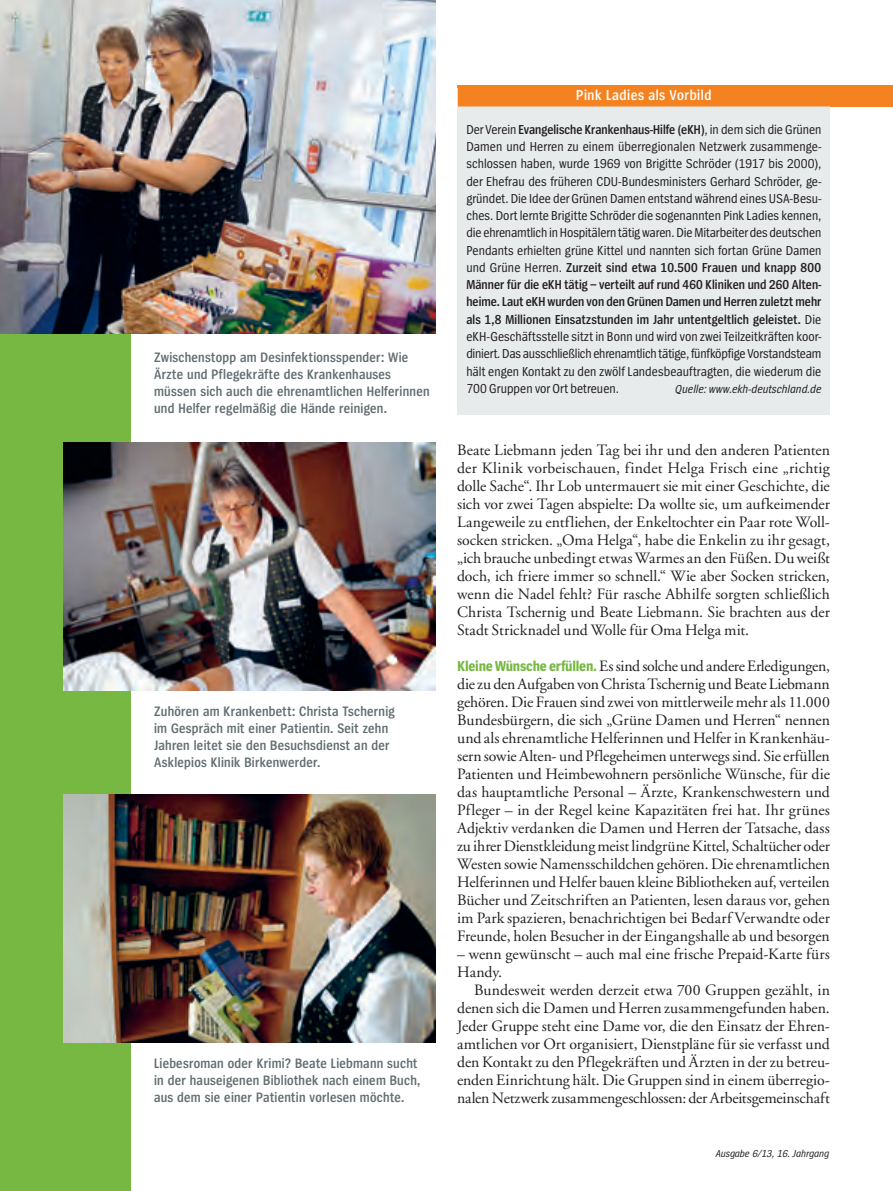
<style>
.page{position:relative;width:893px;height:1191px;background:#fff}
.page>*{position:absolute;margin:0;border:0;box-sizing:border-box;transform-origin:0 0}
.Thema_Fließ_mE{font:15.75px/18px "GG Garamond";letter-spacing:-.005em;color:#231f20;text-align:justify}
.Thema_Fließ_oE{font:15.75px/18px "GG Garamond";color:#231f20;text-align:justify}
.allg-Box_Balken_Blau{font:600 15px "Spiegel Cd";letter-spacing:.035em;color:#fff}
.allg-Bildunterschrif{font:600 14.25px/17.1px "Spiegel Cd";letter-spacing:.015em;color:#616d71}
.Kasten_Fließ_9_11_5{font:13.5px/17.2px "Spiegel Cd";letter-spacing:.005em;color:#231f20;text-align:justify}
.Kasten_Fließ_9_11_5-2{font:italic 12px "Spiegel Cd";letter-spacing:.005em;color:#231f20}
.t1{font:italic 10.5px "Spiegel Cd";color:#231f20}
.s1{font-weight:600}
.s2{font-family:"Spiegel Cd";font-weight:700;font-size:15px;color:#76b842}
</style>
<div class="page">
<div style="left:0;top:0;width:131px;height:1191px;background:#76b842"></div>
<div style="left:457px;top:85px;width:436px;height:21px;background:#f58220"></div>
<img style="left:0;top:0;width:436px;height:334px">
<img style="left:64px;top:442px;width:372px;height:248px">
<img style="left:64px;top:794px;width:372px;height:248px">
<div style="left:458px;top:89px;width:372px;height:326px;background:#e8ebec"></div>
<div style="left:458px;top:85px;width:372px;height:21px;background:#f58220"></div>
<p class="allg-Bildunterschrif" style="left:154px;top:349px;width:277px">Zwischenstopp am Desinfektionsspender: Wie Ärzte und Pflegekräfte des Krankenhauses müssen sich auch die ehrenamtlichen Helferinnen und Helfer regelmäßig die Hände reinigen.</p>
<p class="allg-Bildunterschrif" style="left:154px;top:703px;width:242px">Zuhören am Krankenbett: Christa Tschernig im Gespräch mit einer Patientin. Seit zehn Jahren leitet sie den Besuchsdienst an der Asklepios Klinik Birkenwerder.</p>
<p class="allg-Bildunterschrif" style="left:154px;top:1055px;width:268px">Liebesroman oder Krimi? Beate Liebmann sucht in der hauseigenen Bibliothek nach einem Buch, aus dem sie einer Patientin vorlesen möchte.</p>
<p class="allg-Box_Balken_Blau" style="left:576px;top:88px;width:137px">Pink Ladies als Vorbild</p>
<p class="Kasten_Fließ_9_11_5" style="left:466px;top:121px;width:357px">Der Verein <span class="s1">Evangelische Krankenhaus-Hilfe (eKH)</span>, in dem sich die Grünen Damen und Herren zu einem überregionalen Netzwerk zusammenge&shy;schlossen haben, wurde 1969 von Brigitte Schröder (1917 bis 2000), der Ehefrau des früheren CDU-Bundesministers Gerhard Schröder, ge&shy;gründet. Die Idee der Grünen Damen entstand während eines USA-Besu&shy;ches. Dort lernte Brigitte Schröder die sogenannten Pink Ladies kennen, die ehrenamtlich in Hospitälern tätig waren. Die Mitarbeiter des deutschen Pendants erhielten grüne Kittel und nannten sich fortan Grüne Damen und Grüne Herren. <span class="s1">Zurzeit sind etwa 10.500 Frauen und knapp 800<br>Männer für die eKH tätig – verteilt auf rund 460 Kliniken und 260 Alten&shy;heime. Laut eKH wurden von den Grünen Damen und Herren zuletzt mehr als 1,8 Millionen Einsatzstunden im Jahr untentgeltlich geleistet.</span> Die eKH-Geschäftsstelle sitzt in Bonn und wird von zwei Teilzeitkräften koor&shy;diniert. Das ausschließlich ehrenamtlich tätige, fünfköpfige Vorstandsteam hält engen Kontakt zu den zwölf Landesbeauftragten, die wiederum die 700 Gruppen vor Ort betreuen.</p>
<p class="Kasten_Fließ_9_11_5-2" style="left:675px;top:383px;width:148px">Quelle: www.ekh-deutschland.de</p>
<p class="Thema_Fließ_mE" style="left:457px;top:441px;width:374px">Beate Liebmann jeden Tag bei ihr und den anderen Patienten der Klinik vorbeischauen, findet Helga Frisch eine „richtig dolle Sache“. Ihr Lob untermauert sie mit einer Geschichte, die sich vor zwei Tagen abspielte: Da wollte sie, um aufkeimender Langeweile zu entfliehen, der Enkeltochter ein Paar rote Woll&shy;socken stricken. „Oma Helga“, habe die Enkelin zu ihr gesagt, „ich brauche unbedingt etwas Warmes an den Füßen. Du weißt doch, ich friere immer so schnell.“ Wie aber Socken stricken, wenn die Nadel fehlt? Für rasche Abhilfe sorgten schließlich Christa Tschernig und Beate Liebmann. Sie brachten aus der Stadt Stricknadel und Wolle für Oma Helga mit.</p>
<p class="Thema_Fließ_oE" style="left:457px;top:657px;width:374px"><span class="s2">Kleine Wünsche erfüllen.</span> Es sind solche und andere Erledigungen, die zu den Aufgaben von Christa Tschernig und Beate Liebmann gehören. Die Frauen sind zwei von mittlerweile mehr als 11.000<br>Bundesbürgern, die sich „Grüne Damen und Herren“ nennen und als ehrenamtliche Helferinnen und Helfer in Krankenhäu&shy;sern sowie Alten- und Pflegeheimen unterwegs sind. Sie erfüllen Patienten und Heimbewohnern persönliche Wünsche, für die das hauptamtliche Personal – Ärzte, Krankenschwestern und Pfleger – in der Regel keine Kapazitäten frei hat. Ihr grünes Adjektiv verdanken die Damen und Herren der Tatsache, dass zu ihrer Dienstkleidung meist lindgrüne Kittel, Schaltücher oder Westen sowie Namensschildchen gehören. Die ehrenamtlichen Helferinnen und Helfer bauen kleine Bibliotheken auf, verteilen Bücher und Zeitschriften an Patienten, lesen daraus vor, gehen im Park spazieren, benachrichtigen bei Bedarf Verwandte oder Freunde, holen Besucher in der Eingangshalle ab und besorgen</p>
<p class="Thema_Fließ_oE" style="left:457px;top:945px;width:374px">– wenn gewünscht – auch mal eine frische Prepaid-Karte fürs<br>Handy.</p>
<p class="Thema_Fließ_mE" style="left:457px;top:981px;width:374px;text-indent:17px">Bundesweit werden derzeit etwa 700 Gruppen gezählt, in denen sich die Damen und Herren zusammengefunden haben.<br>Jeder Gruppe steht eine Dame vor, die den Einsatz der Ehren&shy;amtlichen vor Ort organisiert, Dienstpläne für sie verfasst und den Kontakt zu den Pflegekräften und Ärzten in der zu betreu&shy;enden Einrichtung hält. Die Gruppen sind in einem überregio&shy;nalen Netzwerk zusammengeschlossen: der Arbeitsgemeinschaft</p>
<p class="t1" style="left:716px;top:1148px;width:115px">Ausgabe 6/13, 16. Jahrgang</p>
</div>
